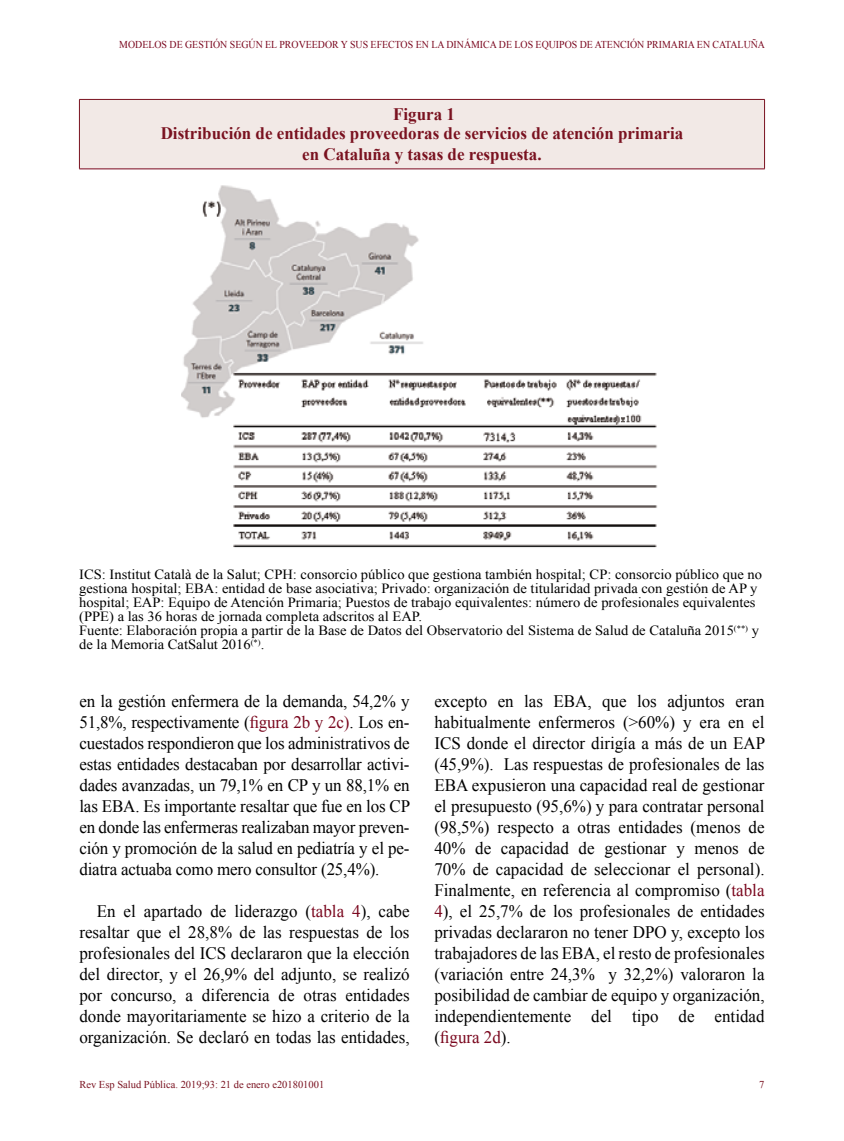
<style>
.page{position:relative;width:844px;height:1141px;background:#fff}
.page>*{position:absolute;margin:0;border:0;box-sizing:border-box;transform-origin:0 0}
.t1{font:17.5px/21px "Times New Roman";color:#000;text-align:justify}
.t2{font:700 17.5px/19.2px "Times New Roman";color:#7a1220;text-align:center}
.t3{font:14px/14px "Times New Roman";color:#000;scale:1.04 1}
.t4{font:10.5px "Times New Roman";color:#7a071e;scale:.94 1}
.t5{font:10.5px "Times New Roman";color:#7a1220}
.s1{color:#7a071e}
</style>
<div class="page">
<div style="left:79px;top:99px;width:685px;height:70px;background:#f2e9e6"></div>
<hr style="left:79px;top:100px;width:1px;height:69px;background:#7a1220">
<hr style="left:764px;top:100px;width:1px;height:69px;background:#7a1220">
<hr style="left:79px;top:99px;width:685px;height:1px;background:#7a1220">
<hr style="left:79px;top:169px;width:685px;height:1px;background:#7a071e">
<img style="left:182px;top:185px;width:476px;height:363px">
<p class="t4" style="left:119px;top:38px;width:688px">MODELOS DE GESTIÓN SEGÚN EL PROVEEDOR Y SUS EFECTOS EN LA DINÁMICA DE LOS EQUIPOS DE ATENCIÓN PRIMARIA EN CATALUÑA</p>
<p class="t2" style="left:161px;top:104px;width:524px">Figura 1<br>Distribución de entidades proveedoras de servicios de atención primaria</p>
<p class="t2" style="left:302px;top:144px;width:241px">en Cataluña y tasas de respuesta.</p>
<p class="t3" style="left:79px;top:568px;width:658px">ICS: Institut Català de la Salut; CPH: consorcio público que gestiona también hospital; CP: consorcio público que no gestiona hospital; EBA: entidad de base asociativa; Privado: organización de titularidad privada con gestión de AP y hospital; EAP: Equipo de Atención Primaria; Puestos de trabajo equivalentes: número de profesionales equivalentes (PPE) a las 36 horas de jornada completa adscritos al EAP.<br>Fuente: Elaboración propia a partir de la Base de Datos del Observatorio del Sistema de Salud de Cataluña 2015<sup>(**)</sup> y de la Memoria CatSalut 2016<sup>(*)</sup>.</p>
<p class="t1" style="left:79px;top:691px;width:332px">en la gestión enfermera de la demanda, 54,2% y 51,8%, respectivamente (<span class="s1">figura 2b y 2c)</span>. Los en&shy;cuestados respondieron que los administrativos de estas entidades destacaban por desarrollar activi&shy;dades avanzadas, un 79,1% en CP y un 88,1% en las EBA. Es importante resaltar que fue en los CP en donde las enfermeras realizaban mayor preven&shy;ción y promoción de la salud en pediatría y el pe&shy;diatra actuaba como mero consultor (25,4%).</p>
<p class="t1" style="left:79px;top:901px;width:331px;text-indent:17px">En el apartado de liderazgo (<span class="s1">tabla 4</span>), cabe resaltar que el 28,8% de las respuestas de los profesionales del ICS declararon que la elección del director, y el 26,9% del adjunto, se realizó por concurso, a diferencia de otras entidades donde mayoritariamente se hizo a criterio de la organización. Se declaró en todas las entidades,</p>
<p class="t1" style="left:434px;top:691px;width:332px">excepto en las EBA, que los adjuntos eran habitualmente enfermeros (&gt;60%) y era en el ICS donde el director dirigía a más de un EAP (45,9%). Las respuestas de profesionales de las EBA expusieron una capacidad real de gestionar el presupuesto (95,6%) y para contratar personal (98,5%) respecto a otras entidades (menos de 40% de capacidad de gestionar y menos de 70% de capacidad de seleccionar el personal).<br>Finalmente, en referencia al compromiso (<span class="s1">tabla 4</span>), el 25,7% de los profesionales de entidades privadas declararon no tener DPO y, excepto los trabajadores de las EBA, el resto de profesionales (variación entre 24,3% y 32,2%) valoraron la posibilidad de cambiar de equipo y organización, independientemente del tipo de entidad (<span class="s1">figura 2d</span>).</p>
<p class="t5" style="left:79px;top:1077px;width:246px">Rev Esp Salud Pública. 2019;93: 21 de enero e201801001</p>
<p class="t5" style="left:759px;top:1077px;width:7px">7</p>
</div>
